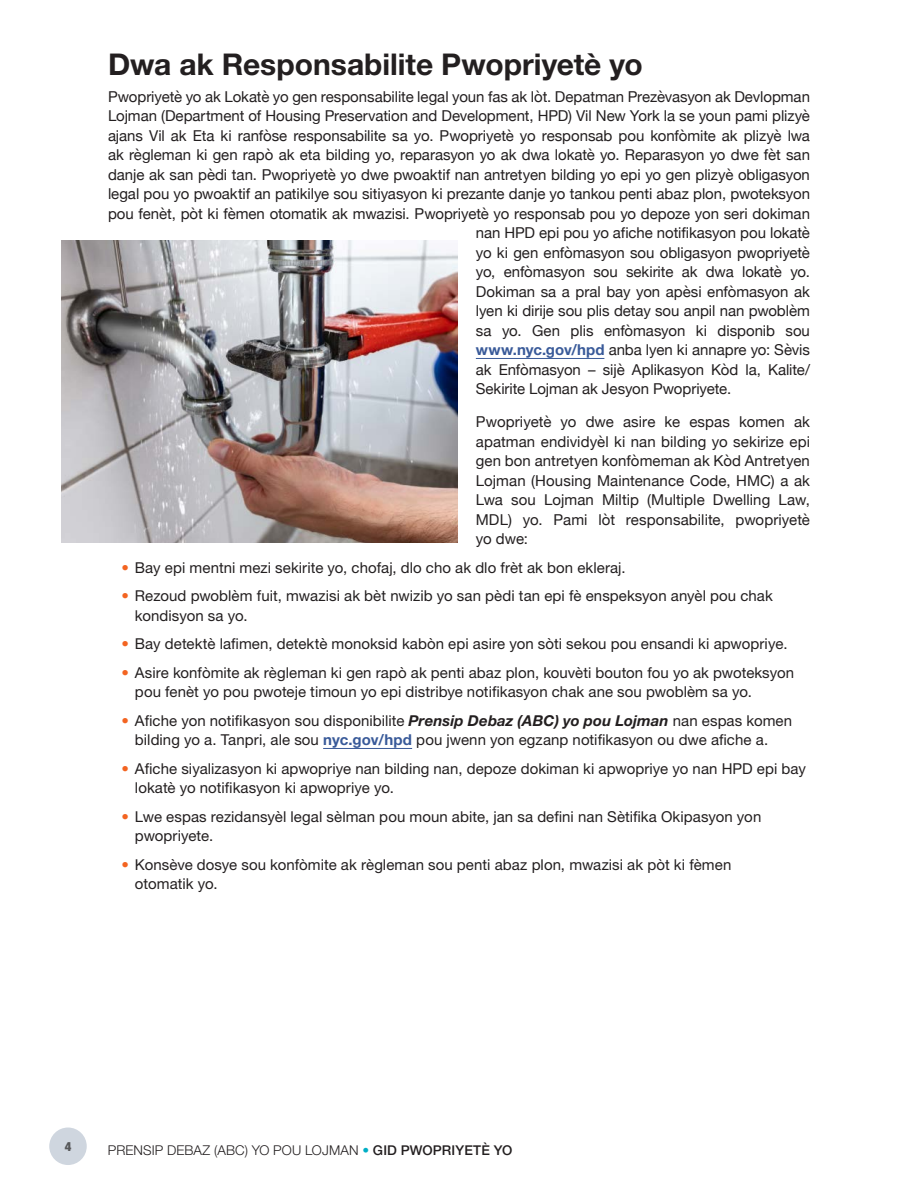
<style>
.page{position:relative;width:918px;height:1188px;background:#fff}
.page>*{position:absolute;margin:0;border:0;box-sizing:border-box;transform-origin:0 0}
.t1{font:700 30px "Helvetica Neue LT Std";color:#231f20}
.t2{font:15px/19.5px "Helvetica Neue";letter-spacing:-.005em;color:#231f20;text-align:justify}
.t3{font:15px/19.5px "Helvetica Neue LT Std";letter-spacing:.005em;color:#231f20}
.t4{font:300 13.5px "Helvetica Neue LT Std";letter-spacing:.01em;color:#231f20}
.t5{font:900 condensed 12.75px "Helvetica Neue LT Std";color:#57585a}
.s1{font-family:"Helvetica Neue LT Std";font-weight:700;color:#395a99}
.s2{color:#f36421}
.s3{font-weight:700;font-style:italic}
.s4{font-weight:700;color:#395a99}
.s5{color:#00aec5}
.s6{font-weight:500}
</style>
<div class="page">
<div style="left:49px;top:1128px;width:38px;height:37px;background:#cfd6df;border-radius:50%"></div>
<hr style="left:476px;top:358px;width:128px;height:1px;background:#395a99">
<hr style="left:323px;top:748px;width:89px;height:1px;background:#395a99">
<img style="left:62px;top:240px;width:396px;height:303px">
<h1 class="t1" style="left:108px;top:46px;width:536px">Dwa ak Responsabilite Pwopriyetè yo</h1>
<p class="t2" style="left:108px;top:87px;width:704px">Pwopriyetè yo ak Lokatè yo gen responsabilite legal youn fas ak lòt. Depatman Prezèvasyon ak Devlopman</p>
<p class="t2" style="left:108px;top:107px;width:704px">Lojman (Department of Housing Preservation and Development, HPD) Vil New York la se youn pami plizyè</p>
<p class="t2" style="left:108px;top:126px;width:704px">ajans Vil ak Eta ki ranfòse responsabilite sa yo. Pwopriyetè yo responsab pou konfòmite ak plizyè lwa</p>
<p class="t2" style="left:108px;top:146px;width:704px">ak règleman ki gen rapò ak eta bilding yo, reparasyon yo ak dwa lokatè yo. Reparasyon yo dwe fèt san</p>
<p class="t2" style="left:108px;top:165px;width:704px">danje ak san pèdi tan. Pwopriyetè yo dwe pwoaktif nan antretyen bilding yo epi yo gen plizyè obligasyon</p>
<p class="t2" style="left:108px;top:185px;width:704px">legal pou yo pwoaktif an patikilye sou sitiyasyon ki prezante danje yo tankou penti abaz plon, pwoteksyon</p>
<p class="t2" style="left:108px;top:204px;width:704px">pou fenèt, pòt ki fèmen otomatik ak mwazisi. Pwopriyetè yo responsab pou yo depoze yon seri dokiman</p>
<p class="t2" style="left:476px;top:224px;width:336px">nan HPD epi pou yo afiche notifikasyon pou lokatè</p>
<p class="t2" style="left:476px;top:243px;width:336px">yo ki gen enfòmasyon sou obligasyon pwopriyetè</p>
<p class="t2" style="left:476px;top:263px;width:333px">yo, enfòmasyon sou sekirite ak dwa lokatè yo.</p>
<p class="t2" style="left:476px;top:282px;width:336px">Dokiman sa a pral bay yon apèsi enfòmasyon ak</p>
<p class="t2" style="left:476px;top:302px;width:336px">lyen ki dirije sou plis detay sou anpil nan pwoblèm</p>
<p class="t2" style="left:476px;top:321px;width:336px">sa yo. Gen plis enfòmasyon ki disponib sou</p>
<p class="t2" style="left:476px;top:341px;width:336px"><span class="s1">www.nyc.gov/hpd</span> anba lyen ki annapre yo: Sèvis</p>
<p class="t2" style="left:476px;top:360px;width:336px">ak Enfòmasyon – sijè Aplikasyon Kòd la, Kalite/</p>
<p class="t2" style="left:476px;top:380px;width:254px">Sekirite Lojman ak Jesyon Pwopriyete.</p>
<p class="t2" style="left:476px;top:413px;width:336px">Pwopriyetè yo dwe asire ke espas komen ak apatman endividyèl ki nan bilding yo sekirize epi gen bon antretyen konfòmeman ak Kòd Antretyen Lojman (Housing Maintenance Code, HMC) a ak Lwa sou Lojman Miltip (Multiple Dwelling Law, MDL) yo. Pami lòt responsabilite, pwopriyetè yo dwe:</p>
<p class="t3" style="left:121px;top:557px;width:506px"><span class="s2">•</span> Bay epi mentni mezi sekirite yo, chofaj, dlo cho ak dlo frèt ak bon ekleraj.</p>
<p class="t3" style="left:135px;top:586px;width:639px;text-indent:-14px"><span class="s2">•</span> Rezoud pwoblèm fuit, mwazisi ak bèt nwizib yo san pèdi tan epi fè enspeksyon anyèl pou chak kondisyon sa yo.</p>
<p class="t3" style="left:121px;top:634px;width:668px"><span class="s2">•</span> Bay detektè lafimen, detektè monoksid kabòn epi asire yon sòti sekou pou ensandi ki apwopriye.</p>
<p class="t3" style="left:135px;top:662px;width:661px;text-indent:-14px"><span class="s2">•</span> Asire konfòmite ak règleman ki gen rapò ak penti abaz plon, kouvèti bouton fou yo ak pwoteksyon pou fenèt yo pou pwoteje timoun yo epi distribye notifikasyon chak ane sou pwoblèm sa yo.</p>
<p class="t3" style="left:135px;top:710px;width:659px;text-indent:-14px"><span class="s2">•</span> Afiche yon notifikasyon sou disponibilite <span class="s3">Prensip Debaz (ABC) yo pou Lojman</span> nan espas komen bilding yo a. Tanpri, ale sou <span class="s4">nyc.gov/hpd</span> pou jwenn yon egzanp notifikasyon ou dwe afiche a.</p>
<p class="t3" style="left:135px;top:758px;width:672px;text-indent:-14px"><span class="s2">•</span> Afiche siyalizasyon ki apwopriye nan bilding nan, depoze dokiman ki apwopriye yo nan HPD epi bay lokatè yo notifikasyon ki apwopriye yo.</p>
<p class="t3" style="left:135px;top:806px;width:628px;text-indent:-14px"><span class="s2">•</span> Lwe espas rezidansyèl legal sèlman pou moun abite, jan sa defini nan Sètifika Okipasyon yon pwopriyete.</p>
<p class="t3" style="left:135px;top:854px;width:598px;text-indent:-14px"><span class="s2">•</span> Konsève dosye sou konfòmite ak règleman sou penti abaz plon, mwazisi ak pòt ki fèmen otomatik yo.</p>
<p class="t5" style="left:65px;top:1138px;width:8px">4</p>
<p class="t4" style="left:108px;top:1142px;width:406px">PRENSIP DEBAZ (ABC) YO POU LOJMAN <span class="s5">•</span> <span class="s6">GID PWOPRIYETÈ YO</span></p>
</div>
